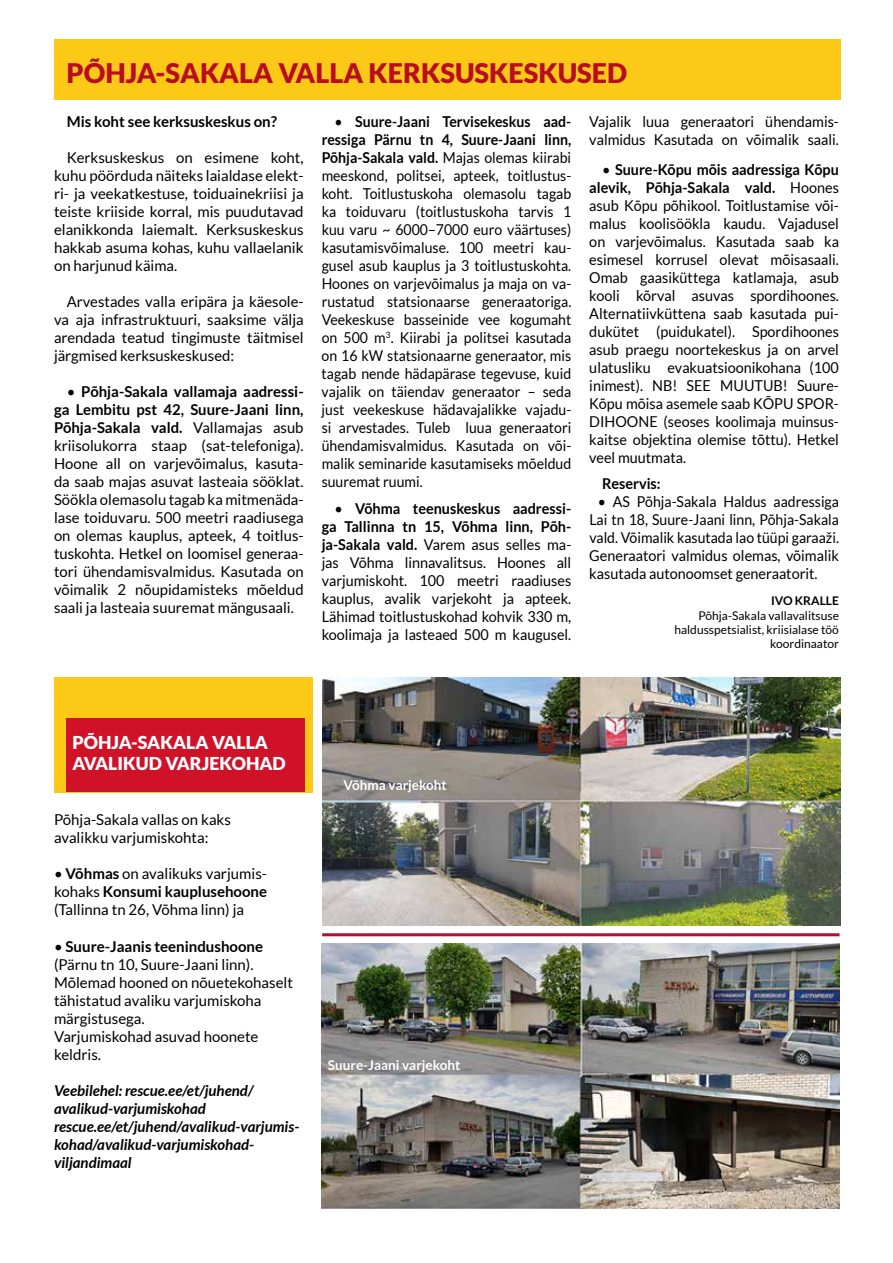
<style>
.page{position:relative;width:893px;height:1263px;background:#fff}
.page>*{position:absolute;margin:0;border:0;box-sizing:border-box;transform-origin:0 0}
.t1{font:900 27px "Lato";color:#b80c21}
.t2{font:900 17.85px/21.3px "Lato";color:#fff}
.t3{font:15px/18px "Lato";color:#000;text-align:justify}
.t4{font:15px/18px "Lato";color:#000;text-align:justify;scale:.94 1}
.t5{font:15px/18px "Lato";color:#000;text-align:justify;scale:.96 1}
.t6{font:italic 700 15px/18px "Lato";color:#000}
.t7{font:700 15px "Lato";color:#000}
.t8{font:700 15px "Lato";color:#000;scale:.96 1}
.t9{font:700 13.5px "Lato";color:#fff}
.t10{font:12px/14.4px "Lato";color:#000;text-align:right}
.t11{font:700 12px "Lato";color:#000}
.s1{font-weight:700}
</style>
<div class="page">
<div style="left:54px;top:39px;width:786px;height:60px;background:#fdc917"></div>
<div style="left:54px;top:677px;width:259px;height:116px;background:#fdc917"></div>
<img style="left:322px;top:943px;width:517px;height:266px">
<div style="left:66px;top:719px;width:239px;height:73px;background:#d01229"></div>
<img style="left:322px;top:677px;width:518px;height:248px">
<hr style="left:322px;top:933px;width:517px;height:3px;background:#b80931">
<h1 class="t1" style="left:67px;top:57px;width:562px">PÕHJA-SAKALA VALLA KERKSUSKESKUSED</h1>
<p class="t7" style="left:67px;top:113px;width:212px">Mis koht see kerksuskeskus on?</p>
<p class="t3" style="left:54px;top:149px;width:251px;text-indent:13px">Kerksuskeskus on esimene koht, kuhu pöörduda näiteks laialdase elekt&shy;ri- ja veekatkestuse, toiduainekriisi ja teiste kriiside korral, mis puudutavad elanikkonda laiemalt. Kerksuskeskus hakkab asuma kohas, kuhu vallaelanik on harjunud käima.</p>
<p class="t3" style="left:54px;top:293px;width:251px;text-indent:13px">Arvestades valla eripära ja käesole&shy;va aja infrastruktuuri, saaksime välja arendada teatud tingimuste täitmisel järgmised kerksuskeskused:</p>
<p class="t3" style="left:54px;top:383px;width:251px;text-indent:13px">• <span class="s1">Põhja-Sakala vallamaja aadressi&shy;ga Lembitu pst 42, Suure-Jaani linn, Põhja-Sakala vald.</span> Vallamajas asub kriisolukorra staap (sat-telefoniga).<br>Hoone all on varjevõimalus, kasuta&shy;da saab majas asuvat lasteaia sööklat.<br>Söökla olemasolu tagab ka mitmenäda&shy;lase toiduvaru. 500 meetri raadiusega on olemas kauplus, apteek, 4 toitlus&shy;tuskohta. Hetkel on loomisel generaa&shy;tori ühendamisvalmidus. Kasutada on võimalik 2 nõupidamisteks mõeldud saali ja lasteaia suuremat mängusaali.</p>
<p class="t4" style="left:322px;top:113px;width:267px;text-indent:13px">• <span class="s1">Suure-Jaani Tervisekeskus aad&shy;ressiga Pärnu tn 4, Suure-Jaani linn, Põhja-Sakala vald.</span> Majas olemas kiirabi meeskond, politsei, apteek, toitlustus&shy;koht. Toitlustuskoha olemasolu tagab ka toiduvaru (toitlustuskoha tarvis 1 kuu varu ~ 6000–7000 euro väärtuses) kasutamisvõimaluse. 100 meetri kau&shy;gusel asub kauplus ja 3 toitlustuskohta.<br>Hoones on varjevõimalus ja maja on va&shy;rustatud statsionaarse generaatoriga.<br>Veekeskuse basseinide vee kogumaht on 500 m<sup>3</sup>. Kiirabi ja politsei kasutada on 16 kW statsionaarne generaator, mis tagab nende hädapärase tegevuse, kuid vajalik on täiendav generaator – seda just veekeskuse hädavajalikke vajadu&shy;si arvestades. Tuleb luua generaatori ühendamisvalmidus. Kasutada on või&shy;malik seminaride kasutamiseks mõeldud suuremat ruumi.</p>
<p class="t5" style="left:322px;top:500px;width:262px;text-indent:13px">• <span class="s1">Võhma teenuskeskus aadressi&shy;ga Tallinna tn 15, Võhma linn, Põh&shy;ja-Sakala vald.</span> Varem asus selles ma&shy;jas Võhma linnavalitsus. Hoones all varjumiskoht. 100 meetri raadiuses kauplus, avalik varjekoht ja apteek.<br>Lähimad toitlustuskohad kohvik 330 m, koolimaja ja lasteaed 500 m kaugusel.</p>
<p class="t5" style="left:589px;top:113px;width:262px">Vajalik luua generaatori ühendamis&shy;valmidus Kasutada on võimalik saali.</p>
<p class="t5" style="left:589px;top:161px;width:262px;text-indent:13px">• <span class="s1">Suure-Kõpu mõis aadressiga Kõpu alevik, Põhja-Sakala vald.</span> Hoones asub Kõpu põhikool. Toitlustamise või&shy;malus koolisöökla kaudu. Vajadusel on varjevõimalus. Kasutada saab ka esimesel korrusel olevat mõisasaali.<br>Omab gaasiküttega katlamaja, asub kooli kõrval asuvas spordihoones.<br>Alternatiivküttena saab kasutada pui&shy;dukütet (puidukatel). Spordihoones asub praegu noortekeskus ja on arvel ulatusliku evakuatsioonikohana (100 inimest). NB! SEE MUUTUB! Suure-Kõpu mõisa asemele saab KÕPU SPOR-DIHOONE (seoses koolimaja muinsus&shy;kaitse objektina olemise tõttu). Hetkel veel muutmata.</p>
<p class="t8" style="left:602px;top:475px;width:63px">Reservis:</p>
<p class="t4" style="left:589px;top:492px;width:267px;text-indent:9px">• AS Põhja-Sakala Haldus aadressiga Lai tn 18, Suure-Jaani linn, Põhja-Sakala vald. Võimalik kasutada lao tüüpi garaaži.<br>Generaatori valmidus olemas, võimalik kasutada autonoomset generaatorit.</p>
<p class="t11" style="left:771px;top:594px;width:69px">IVO KRALLE</p>
<p class="t10" style="left:674px;top:608px;width:166px">Põhja-Sakala vallavalitsuse haldusspetsialist, kriisialase töö koordinaator</p>
<p class="t2" style="left:72px;top:731px;width:215px">PÕHJA-SAKALA VALLA<br>AVALIKUD VARJEKOHAD</p>
<p class="t3" style="left:54px;top:811px;width:178px">Põhja-Sakala vallas on kaks avalikku varjumiskohta:</p>
<p class="t3" style="left:54px;top:865px;width:215px">• <span class="s1">Võhmas</span> on avalikuks varjumis&shy;kohaks <span class="s1">Konsumi kauplusehoone </span>(Tallinna tn 26, Võhma linn) ja</p>
<p class="t3" style="left:54px;top:937px;width:240px;text-align:left">• <span class="s1">Suure-Jaanis teenindushoone </span>(Pärnu tn 10, Suure-Jaani linn).<br>Mõlemad hooned on nõuetekohaselt tähistatud avaliku varjumiskoha märgistusega.<br>Varjumiskohad asuvad hoonete keldris.</p>
<p class="t6" style="left:54px;top:1081px;width:247px">Veebilehel: rescue.ee/et/juhend/ avalikud-varjumiskohad rescue.ee/et/juhend/avalikud-varjumis&shy;kohad/avalikud-varjumiskohad&shy;viljandimaal</p>
<p class="t9" style="left:343px;top:777px;width:105px">Võhma varjekoht</p>
<p class="t9" style="left:328px;top:1057px;width:134px">Suure-Jaani varjekoht</p>
</div>
